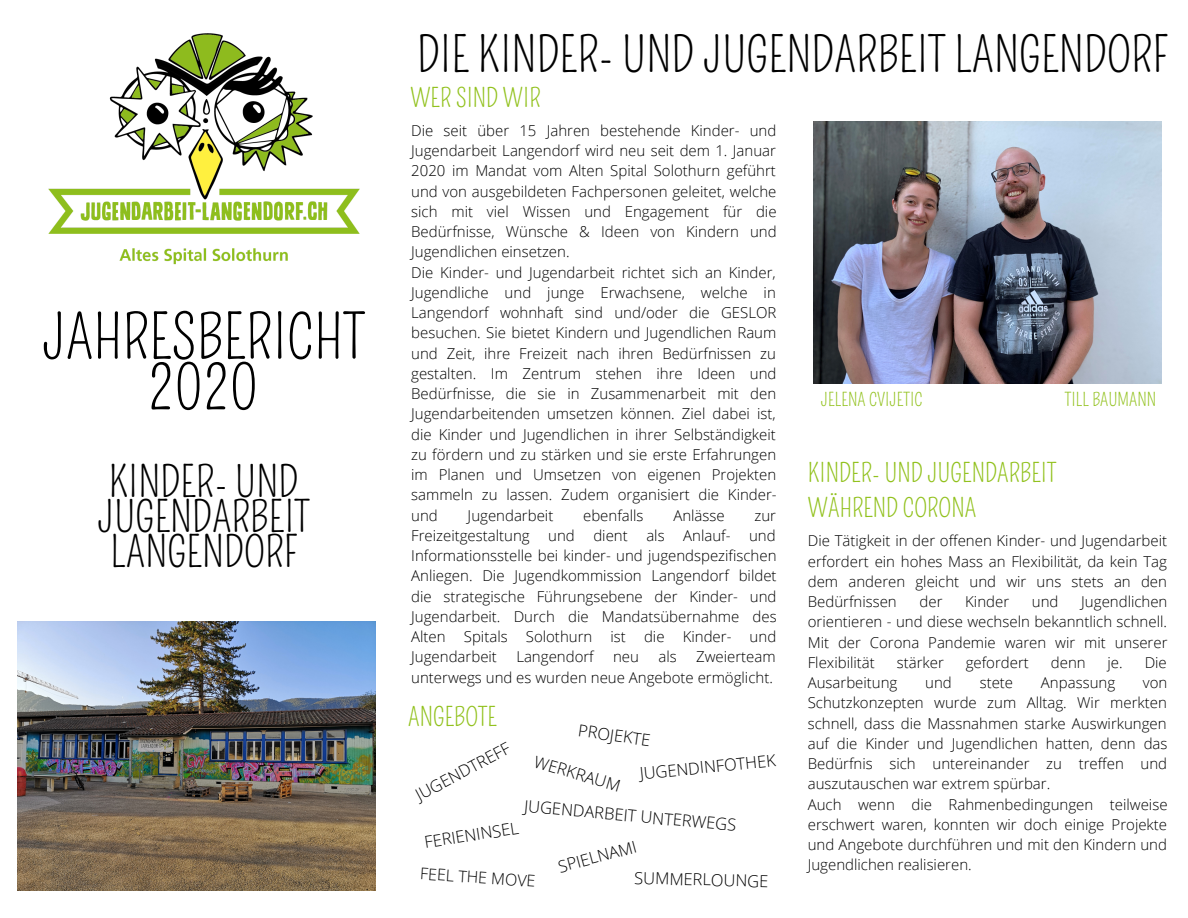
<style>
.page{position:relative;width:1188px;height:918px;background:#fff}
.page>*{position:absolute;margin:0;border:0;box-sizing:border-box;transform-origin:0 0}
.t1{font:60px "Pompiere";color:#000}
.t2{font:48px "Pompiere";color:#000}
.t3{font:42px/34.8px "Pompiere";color:#000;text-align:center}
.t4{font:25.5px/34.8px "Pompiere";color:#91c11c}
.t5{font:18px "Pompiere";color:#91c11c}
.t6{font:300 16.5px "Open Sans";color:#000}
.t7{font:300 16.05px "Open Sans";color:#000}
.t8{font:300 15px/20.2px "Open Sans";color:#000;text-align:justify}
</style>
<div class="page">
<img style="left:48px;top:34px;width:312px;height:231px">
<img style="left:813px;top:122px;width:349px;height:262px">
<img style="left:18px;top:622px;width:358px;height:268px">
<p class="t1" style="left:42px;top:303px;width:324px">JAHRESBERICHT</p>
<p class="t1" style="left:148px;top:353px;width:112px">2020</p>
<p class="t3" style="left:97px;top:466px;width:214px">KINDER- UND<br>JUGENDARBEIT<br>LANGENDORF</p>
<p class="t2" style="left:417px;top:27px;width:751px">DIE KINDER- UND JUGENDARBEIT LANGENDORF</p>
<p class="t4" style="left:410px;top:81px;width:132px">WER SIND WIR</p>
<p class="t8" style="left:411px;top:120px;width:367px">Die seit über 15 Jahren bestehende Kinder- und Jugendarbeit Langendorf wird neu seit dem 1. Januar 2020 im Mandat vom Alten Spital Solothurn geführt und von ausgebildeten Fachpersonen geleitet, welche sich mit viel Wissen und Engagement für die Bedürfnisse, Wünsche &amp; Ideen von Kindern und Jugendlichen einsetzen.</p>
<p class="t8" style="left:411px;top:262px;width:367px">Die Kinder- und Jugendarbeit richtet sich an Kinder, Jugendliche und junge Erwachsene, welche in Langendorf wohnhaft sind und/oder die GESLOR besuchen. Sie bietet Kindern und Jugendlichen Raum und Zeit, ihre Freizeit nach ihren Bedürfnissen zu gestalten. Im Zentrum stehen ihre Ideen und Bedürfnisse, die sie in Zusammenarbeit mit den Jugendarbeitenden umsetzen können. Ziel dabei ist, die Kinder und Jugendlichen in ihrer Selbständigkeit zu fördern und zu stärken und sie erste Erfahrungen im Planen und Umsetzen von eigenen Projekten sammeln zu lassen. Zudem organisiert die Kinder&shy;und</p>
<p class="t8" style="left:468px;top:505px;width:87px">Jugendarbeit</p>
<p class="t8" style="left:583px;top:505px;width:62px">ebenfalls</p>
<p class="t8" style="left:673px;top:505px;width:53px">Anlässe</p>
<p class="t8" style="left:411px;top:505px;width:367px;text-indent:343px">zur Freizeitgestaltung und dient als Anlauf- und Informationsstelle bei kinder- und jugendspezifischen Anliegen. Die Jugendkommission Langendorf bildet die strategische Führungsebene der Kinder- und Jugendarbeit. Durch die Mandatsübernahme des Alten Spitals Solothurn ist die Kinder- und Jugendarbeit</p>
<p class="t8" style="left:516px;top:646px;width:79px">Langendorf</p>
<p class="t8" style="left:613px;top:646px;width:27px">neu</p>
<p class="t8" style="left:658px;top:646px;width:20px">als</p>
<p class="t8" style="left:411px;top:646px;width:366px;text-align:right">Zweierteam<br>unterwegs und es wurden neue Angebote ermöglicht.</p>
<p class="t4" style="left:408px;top:700px;width:90px">ANGEBOTE</p>
<p class="t6" style="left:580px;top:719px;width:74px;rotate:8deg">PROJEKTE</p>
<p class="t6" style="left:639px;top:762px;width:138px;rotate:-6deg">JUGENDINFOTHEK</p>
<p class="t6" style="left:525px;top:795px;width:214px;rotate:5deg">JUGENDARBEIT UNTERWEGS</p>
<p class="t6" style="left:411px;top:786px;width:106px;rotate:-28deg">JUGENDTREFF</p>
<p class="t6" style="left:538px;top:750px;width:90px;rotate:16deg">WERKRAUM</p>
<p class="t6" style="left:423px;top:831px;width:96px;rotate:-9deg">FERIENINSEL</p>
<p class="t7" style="left:421px;top:862px;width:117px;rotate:4deg">FEEL THE MOVE</p>
<p class="t6" style="left:635px;top:867px;width:136px;rotate:1deg">SUMMERLOUNGE</p>
<p class="t6" style="left:556px;top:856px;width:82px;rotate:-15deg">SPIELNAMI</p>
<p class="t5" style="left:821px;top:389px;width:103px">JELENA CVIJETIC</p>
<p class="t5" style="left:1065px;top:389px;width:93px">TILL BAUMANN</p>
<p class="t4" style="left:808px;top:456px;width:250px">KINDER- UND JUGENDARBEIT<br>WÄHREND CORONA</p>
<p class="t8" style="left:808px;top:531px;width:361px">Die Tätigkeit in der offenen Kinder- und Jugendarbeit erfordert ein hohes Mass an Flexibilität, da kein Tag dem anderen gleicht und wir uns stets an den Bedürfnissen</p>
<p class="t8" style="left:808px;top:591px;width:361px;text-indent:273px">Jugendlichen orientieren - und diese wechseln bekanntlich schnell.<br>Mit der Corona Pandemie waren wir mit unserer Flexibilität</p>
<p class="t8" style="left:920px;top:591px;width:24px">der</p>
<p class="t8" style="left:965px;top:591px;width:45px">Kinder</p>
<p class="t8" style="left:1032px;top:591px;width:28px">und</p>
<p class="t8" style="left:897px;top:652px;width:49px">stärker</p>
<p class="t8" style="left:966px;top:652px;width:65px">gefordert</p>
<p class="t8" style="left:1051px;top:652px;width:36px">denn</p>
<p class="t8" style="left:1108px;top:652px;width:61px">je. Die</p>
<p class="t8" style="left:808px;top:672px;width:91px">Ausarbeitung</p>
<p class="t8" style="left:925px;top:672px;width:28px">und</p>
<p class="t8" style="left:980px;top:672px;width:35px">stete</p>
<p class="t8" style="left:1041px;top:672px;width:76px">Anpassung</p>
<p class="t8" style="left:808px;top:672px;width:361px;text-indent:335px">von Schutzkonzepten wurde zum Alltag. Wir merkten schnell, dass die Massnahmen starke Auswirkungen auf die Kinder und Jugendlichen hatten, denn das Bedürfnis sich untereinander zu treffen und auszutauschen war extrem spürbar.</p>
<p class="t8" style="left:808px;top:794px;width:361px">Auch wenn die Rahmenbedingungen teilweise erschwert waren, konnten wir doch einige Projekte und Angebote durchführen und mit den Kindern und Jugendlichen realisieren.</p>
</div>
